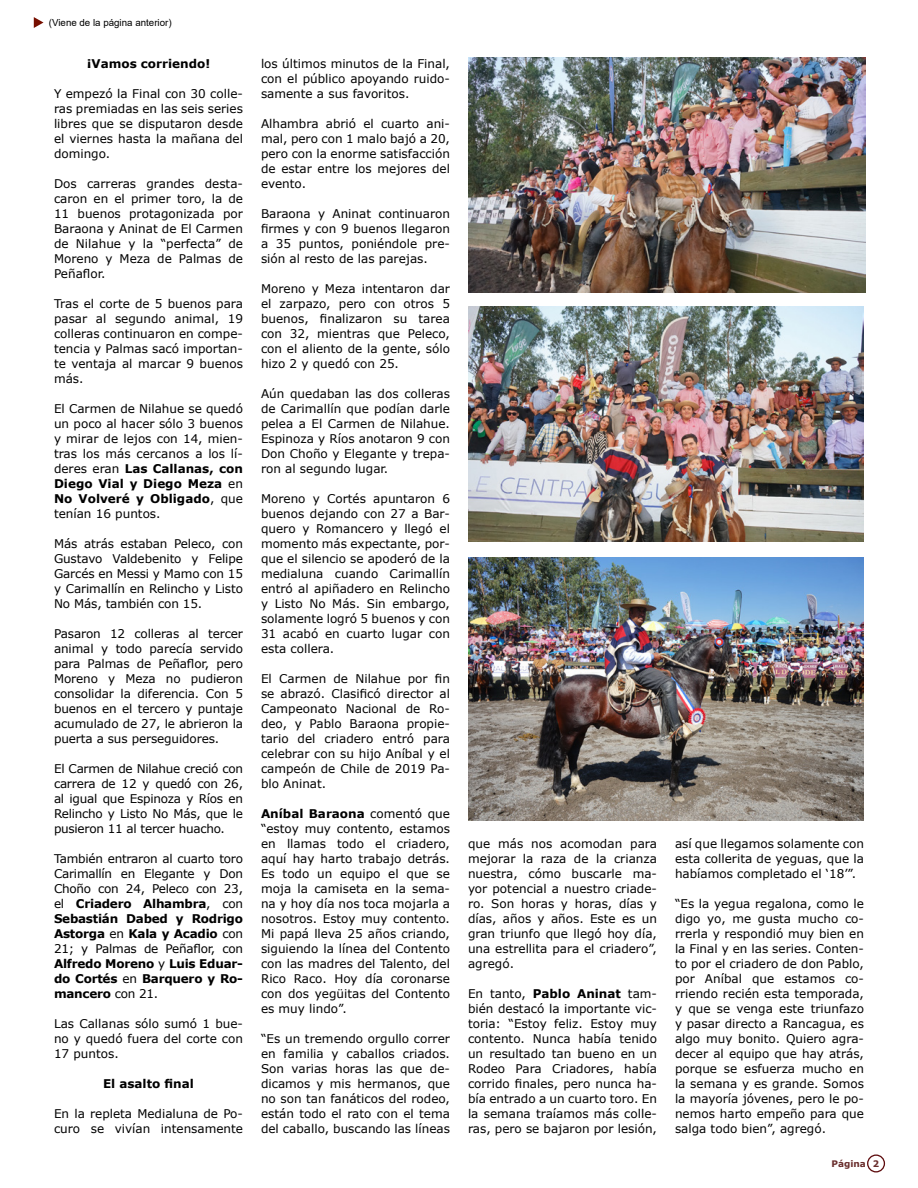
<style>
.page{position:relative;width:918px;height:1188px;background:#fff}
.page>*{position:absolute;margin:0;border:0;box-sizing:border-box;transform-origin:0 0}
.t1{font:12px/15px "Verdana";color:#000;text-align:justify}
.t2{font:700 12px "Verdana";color:#000}
.t3{font:9.75px "Arial";color:#000}
.t4{font:700 9px "Verdana";color:#692d2c}
.s1{font-weight:700}
</style>
<div class="page">
<div style="left:867px;top:1154px;width:18px;height:19px;border:1px solid #5d0b0d;border-radius:50%"></div>
<svg style="left:34px;top:17px;width:10px;height:11px"></svg>
<img style="left:468px;top:57px;width:398px;height:235px">
<img style="left:468px;top:307px;width:396px;height:235px">
<img style="left:469px;top:558px;width:395px;height:263px">
<p class="t3" style="left:49px;top:15px;width:124px">(Viene de la página anterior)</p>
<p class="t2" style="left:87px;top:55px;width:125px">¡Vamos corriendo!</p>
<p class="t1" style="left:54px;top:86px;width:191px">Y empezó la Final con 30 colle&shy;ras premiadas en las seis series libres que se disputaron desde el viernes hasta la mañana del domingo.</p>
<p class="t1" style="left:54px;top:176px;width:191px">Dos carreras grandes desta&shy;caron en el primer toro, la de 11 buenos protagonizada por Baraona y Aninat de El Carmen de Nilahue y la “perfecta” de Moreno y Meza de Palmas de Peñaflor.</p>
<p class="t1" style="left:54px;top:296px;width:191px">Tras el corte de 5 buenos para pasar al segundo animal, 19 colleras continuaron en compe&shy;tencia y Palmas sacó importan&shy;te ventaja al marcar 9 buenos más.</p>
<p class="t1" style="left:54px;top:401px;width:191px">El Carmen de Nilahue se quedó un poco al hacer sólo 3 buenos y mirar de lejos con 14, mien&shy;tras los más cercanos a los lí&shy;deres eran <span class="s1">Las Callanas, con Diego Vial y Diego Meza</span> en <span class="s1">No Volveré y Obligado</span>, que tenían 16 puntos.</p>
<p class="t1" style="left:54px;top:536px;width:191px">Más atrás estaban Peleco, con Gustavo Valdebenito y Felipe Garcés en Messi y Mamo con 15 y Carimallín en Relincho y Listo No Más, también con 15.</p>
<p class="t1" style="left:54px;top:626px;width:191px">Pasaron 12 colleras al tercer animal y todo parecía servido para Palmas de Peñaflor, pero Moreno y Meza no pudieron consolidar la diferencia. Con 5 buenos en el tercero y puntaje acumulado de 27, le abrieron la puerta a sus perseguidores.</p>
<p class="t1" style="left:54px;top:761px;width:191px">El Carmen de Nilahue creció con carrera de 12 y quedó con 26, al igual que Espinoza y Ríos en Relincho y Listo No Más, que le pusieron 11 al tercer huacho.</p>
<p class="t1" style="left:54px;top:851px;width:191px">También entraron al cuarto toro Carimallín en Elegante y Don Choño con 24, Peleco con 23, el <span class="s1">Criadero Alhambra</span>, con <span class="s1">Sebastián Dabed y Rodrigo Astorga</span> en <span class="s1">Kala y Acadio</span> con 21; y Palmas de Peñaflor, con <span class="s1">Alfredo Moreno</span> y <span class="s1">Luis Eduar&shy;do Cortés</span> en <span class="s1">Barquero y Ro&shy;mancero</span> con 21.</p>
<p class="t1" style="left:54px;top:1016px;width:191px">Las Callanas sólo sumó 1 bue&shy;no y quedó fuera del corte con 17 puntos.</p>
<p class="t2" style="left:103px;top:1075px;width:92px">El asalto final</p>
<p class="t1" style="left:54px;top:1106px;width:191px">En la repleta Medialuna de Po&shy;curo se vivían intensamente</p>
<p class="t1" style="left:261px;top:56px;width:191px">los últimos minutos de la Final, con el público apoyando ruido&shy;samente a sus favoritos.</p>
<p class="t1" style="left:261px;top:116px;width:191px">Alhambra abrió el cuarto ani&shy;mal, pero con 1 malo bajó a 20, pero con la enorme satisfacción de estar entre los mejores del evento.</p>
<p class="t1" style="left:261px;top:206px;width:191px">Baraona y Aninat continuaron firmes y con 9 buenos llegaron a 35 puntos, poniéndole pre&shy;sión al resto de las parejas.</p>
<p class="t1" style="left:261px;top:281px;width:191px">Moreno y Meza intentaron dar el zarpazo, pero con otros 5 buenos, finalizaron su tarea con 32, mientras que Peleco, con el aliento de la gente, sólo hizo 2 y quedó con 25.</p>
<p class="t1" style="left:261px;top:386px;width:191px">Aún quedaban las dos colleras de Carimallín que podían darle pelea a El Carmen de Nilahue.<br>Espinoza y Ríos anotaron 9 con Don Choño y Elegante y trepa&shy;ron al segundo lugar.</p>
<p class="t1" style="left:261px;top:491px;width:191px">Moreno y Cortés apuntaron 6 buenos dejando con 27 a Bar&shy;quero y Romancero y llegó el momento más expectante, por&shy;que el silencio se apoderó de la medialuna cuando Carimallín entró al apiñadero en Relincho y Listo No Más. Sin embargo, solamente logró 5 buenos y con 31 acabó en cuarto lugar con esta collera.</p>
<p class="t1" style="left:261px;top:671px;width:191px">El Carmen de Nilahue por fin se abrazó. Clasificó director al Campeonato Nacional de Ro&shy;deo, y Pablo Baraona propie&shy;tario del criadero entró para celebrar con su hijo Aníbal y el campeón de Chile de 2019 Pa&shy;blo Aninat.</p>
<p class="t1" style="left:261px;top:806px;width:191px"><span class="s1">Aníbal Baraona</span> comentó que “estoy muy contento, estamos en llamas todo el criadero, aquí hay harto trabajo detrás.<br>Es todo un equipo el que se moja la camiseta en la sema&shy;na y hoy día nos toca mojarla a nosotros. Estoy muy contento.<br>Mi papá lleva 25 años criando, siguiendo la línea del Contento con las madres del Talento, del Rico Raco. Hoy día coronarse con dos yegüitas del Contento es muy lindo”.</p>
<p class="t1" style="left:261px;top:1031px;width:191px">“Es un tremendo orgullo correr en familia y caballos criados.<br>Son varias horas las que de&shy;dicamos y mis hermanos, que no son tan fanáticos del rodeo, están todo el rato con el tema del caballo, buscando las líneas</p>
<p class="t1" style="left:468px;top:836px;width:191px">que más nos acomodan para mejorar la raza de la crianza nuestra, cómo buscarle ma&shy;yor potencial a nuestro criade&shy;ro. Son horas y horas, días y días, años y años. Este es un gran triunfo que llegó hoy día, una estrellita para el criadero”, agregó.</p>
<p class="t1" style="left:468px;top:986px;width:191px">En tanto, <span class="s1">Pablo Aninat</span> tam&shy;bién destacó la importante vic&shy;toria: “Estoy feliz. Estoy muy contento. Nunca había tenido un resultado tan bueno en un Rodeo Para Criadores, había corrido finales, pero nunca ha&shy;bía entrado a un cuarto toro. En la semana traíamos más colle&shy;ras, pero se bajaron por lesión,</p>
<p class="t1" style="left:675px;top:836px;width:191px">así que llegamos solamente con esta collerita de yeguas, que la habíamos completado el ‘18’”.</p>
<p class="t1" style="left:675px;top:896px;width:191px">“Es la yegua regalona, como le digo yo, me gusta mucho co&shy;rrerla y respondió muy bien en la Final y en las series. Conten&shy;to por el criadero de don Pablo, por Aníbal que estamos co&shy;rriendo recién esta temporada, y que se venga este triunfazo y pasar directo a Rancagua, es algo muy bonito. Quiero agra&shy;decer al equipo que hay atrás, porque se esfuerza mucho en la semana y es grande. Somos la mayoría jóvenes, pero le po&shy;nemos harto empeño para que salga todo bien”, agregó.</p>
<p class="t4" style="left:831px;top:1157px;width:49px">Página 2</p>
</div>
